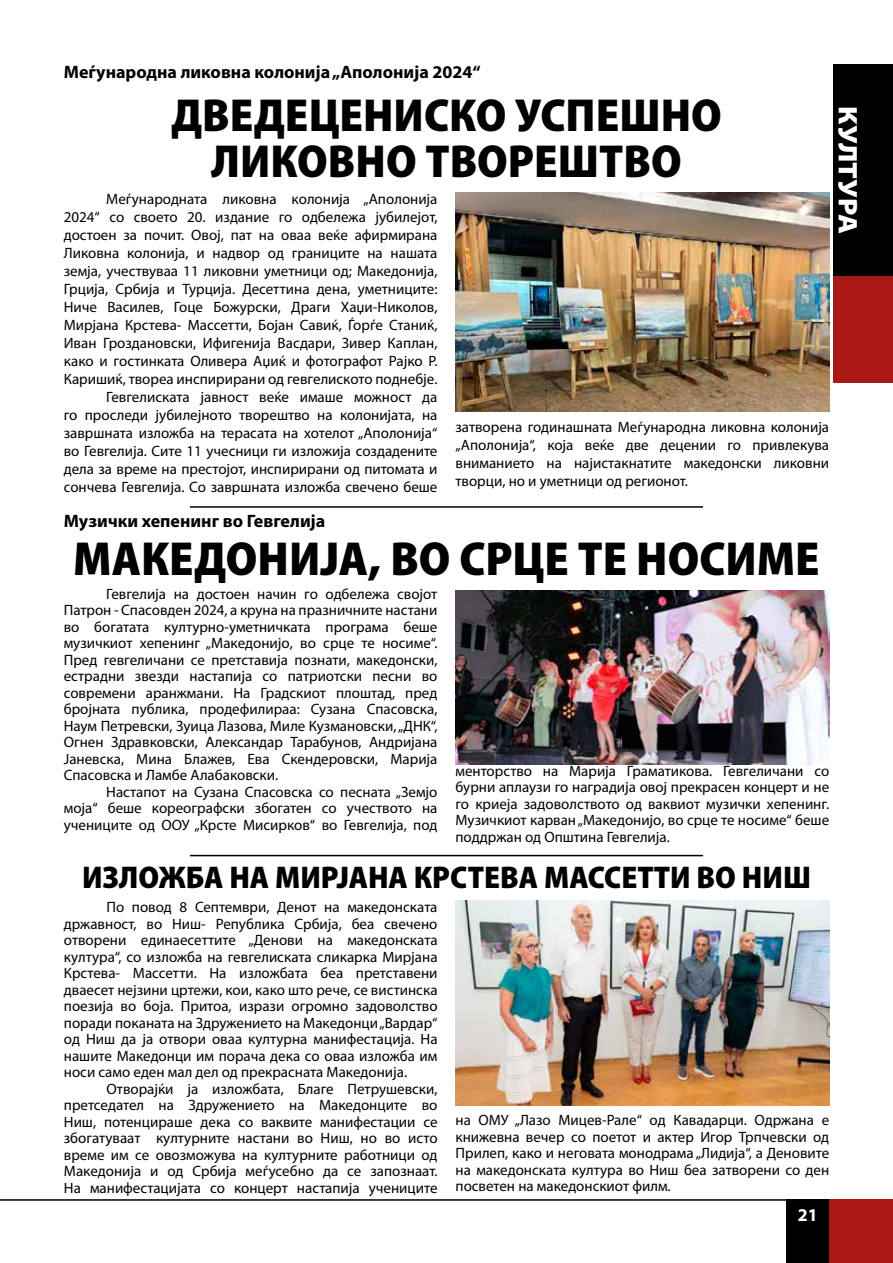
<style>
.page{position:relative;width:893px;height:1263px;background:#fff}
.page>*{position:absolute;margin:0;border:0;box-sizing:border-box;transform-origin:0 0}
.t1{font:900 semi-condensed 48px "Myriad Pro";color:#000}
.t2{font:900 semi-condensed 46.5px/46.5px "Myriad Pro";color:#000;text-align:center}
.t3{font:900 semi-condensed 31.5px "Myriad Pro";color:#000}
.t4{font:900 semi-expanded 27px "Myriad Pro";color:#fff}
.t5{font:700 18px "Myriad Pro";color:#000}
.t6{font:700 18px "Myriad Pro";color:#fff}
.t7{font:15px/16.5px "Myriad Pro";color:#000;text-align:justify}
</style>
<div class="page">
<hr style="left:0;top:1199px;width:829px;height:2px;background:#000">
<div style="left:787px;top:1200px;width:42px;height:63px;background:#000"></div>
<div style="left:829px;top:1199px;width:64px;height:64px;background:#a81815"></div>
<div style="left:833px;top:64px;width:60px;height:212px;background:#000"></div>
<div style="left:833px;top:276px;width:60px;height:107px;background:#a81815"></div>
<img style="left:455px;top:193px;width:374px;height:219px">
<img style="left:456px;top:901px;width:373px;height:204px">
<hr style="left:190px;top:506px;width:513px;height:2px;background:#000">
<hr style="left:190px;top:855px;width:513px;height:1px;background:#000">
<img style="left:456px;top:590px;width:373px;height:174px">
<p class="t5" style="left:64px;top:61px;width:418px">Меѓународна ликовна колонија „Аполонија 2024“</p>
<h2 class="t2" style="left:171px;top:90px;width:552px">ДВЕДЕЦЕНИСКО УСПЕШНО<br>ЛИКОВНО ТВОРЕШТВО</h2>
<p class="t7" style="left:64px;top:190px;width:375px;line-height:18px;text-align:right">Меѓународната ликовна колонија „Аполонија<br>2024“ со своето 20. издание го одбележа јубилејот, достоен за почит. Овој, пат на оваа веќе афирмирана Ликовна колонија, и надвор од границите на нашата земја, учествуваа 11 ликовни уметници од; Македонија, Грција, Србија и Турција. Десеттина дена, уметниците:<br>Ниче Василев, Гоце Божурски, Драги Хаџи-Николов, Мирјана Крстева- Массетти, Бојан Савиќ, Ѓорѓе Станиќ, Иван Гроздановски, Ифигенија Васдари, Зивер Каплан, како и гостинката Оливера Аџиќ и фотографот Рајко Р.<br>Каришиќ, твореа инспирирани од гевгелиското поднебје.<br>Гевгелиската јавност веќе имаше можност да<br>го проследи јубилејното творештво на колонијата, на завршната изложба на терасата на хотелот „Аполонија“ во Гевгелија. Сите 11 учесници ги изложија создадените дела за време на престојот, инспирирани од питомата и сончева Гевгелија. Со завршната изложба свечено беше</p>
<p class="t7" style="left:455px;top:418px;width:375px;line-height:18px">затворена годинашната Mеѓународна ликовна колонија „Аполонија“, која веќе две децении го привлекува вниманието на најистакнатите македонски ликовни творци, но и уметници од регионот.</p>
<p class="t5" style="left:64px;top:509px;width:263px">Музички хепенинг во Гевгелија</p>
<h1 class="t1" style="left:73px;top:527px;width:748px">МАКЕДОНИЈА, ВО СРЦЕ ТЕ НОСИМЕ</h1>
<p class="t7" style="left:64px;top:585px;width:375px;text-indent:43px">Гевгелија на достоен начин го одбележа својот Патрон - Спасовден 2024, а круна на празничните настани во богатата културно-уметничката програма беше музичкиот хепенинг „Македонијо, во срце те носиме“.<br>Пред гевгеличани се претставија познати, македонски, естрадни звезди настапија со патриотски песни во современи аранжмани. На Градскиот плоштад, пред бројната публика, продефилираа: Сузана Спасовска, Наум Петревски, Зуица Лазова, Миле Кузмановски, „ДНК“, Огнен Здравковски, Александар Тарабунов, Андријана Јаневска, Мина Блажев, Ева Скендеровски, Марија Спасовска и Ламбе Алабаковски.</p>
<p class="t7" style="left:64px;top:783px;width:375px;text-indent:43px">Настапот на Сузана Спасовска со песната „Земјо моја“ беше кореографски збогатен со учеството на учениците од ООУ „Крсте Мисирков“ во Гевгелија, под</p>
<p class="t7" style="left:455px;top:762px;width:375px">менторство на Марија Граматикова. Гевгеличани со бурни аплаузи го наградија овој прекрасен концерт и не го криеја задоволството од ваквиот музички хепенинг.<br>Музичкиот карван „Македонијо, во срце те носиме“ беше поддржан од Општина Гевгелија.</p>
<h3 class="t3" style="left:82px;top:857px;width:731px">ИЗЛОЖБА НА МИРЈАНА КРСТЕВА МАССЕТTИ ВО НИШ</h3>
<p class="t7" style="left:64px;top:898px;width:375px;text-indent:43px">По повод 8 Септември, Денот на македонската државност, во Ниш- Република Србија, беа свечено отворени единаесеттите „Денови на македонската култура“, со изложба на гевгелиската сликарка Мирјана Крстева- Массетти. На изложбата беа претставени дваесет нејзини цртежи, кои, како што рече, се вистинска поезија во боја. Притоа, изрази огромно задоволство поради поканата на Здружението на Македонци „Вардар“ од Ниш да ја отвори оваа културна манифестација. На нашите Македонци им порача дека со оваа изложба им носи само еден мал дел од прекрасната Македонија.</p>
<p class="t7" style="left:64px;top:1080px;width:375px;text-indent:43px">Отворајќи ја изложбата, Благе Петрушевски, претседател на Здружението на Македонците во Ниш, потенцираше дека со ваквите манифестации се збогатуваат културните настани во Ниш, но во исто време им се овозможува на културните работници од Македонија и од Србија меѓусебно да се запознаат.<br>На манифестацијата со концерт настапија учениците</p>
<p class="t7" style="left:456px;top:1111px;width:375px">на ОМУ „Лазо Мицев-Рале“ од Кавадарци. Одржана е книжевна вечер со поетот и актер Игор Трпчевски од Прилеп, како и неговата монодрама „Лидија“, а Деновите на македонската култура во Ниш беа затворени со ден посветен на македонскиот филм.</p>
<p class="t6" style="left:798px;top:1203px;width:21px">21</p>
<h3 class="t4" style="left:866px;top:106px;width:129px;rotate:90deg">КУЛТУРА</h3>
</div>
